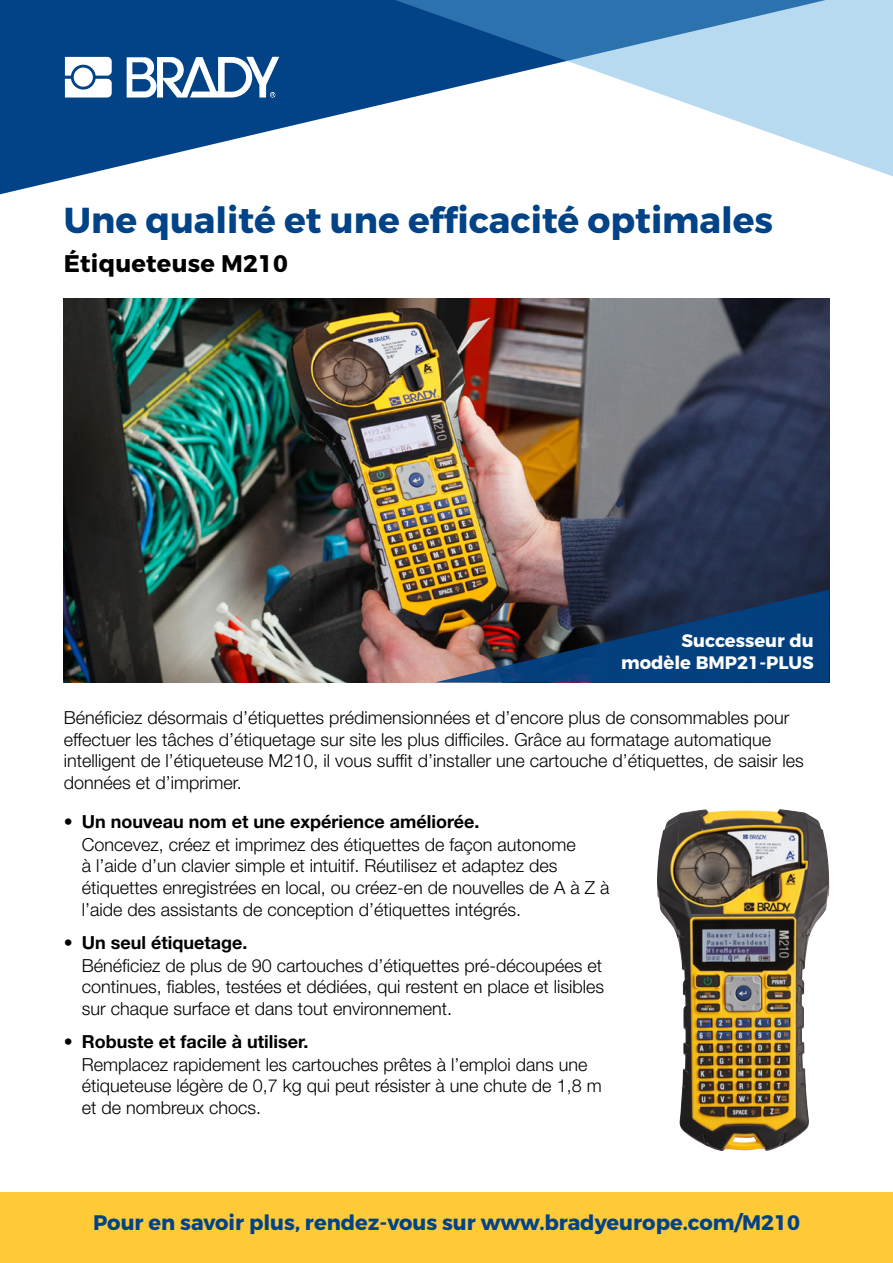
<style>
.page{position:relative;width:893px;height:1263px;background:#fff}
.page>*{position:absolute;margin:0;border:0;box-sizing:border-box;transform-origin:0 0}
.t1{font:700 36px "Montserrat";color:#014386}
.t2{font:700 24px "Montserrat";letter-spacing:.01em;color:#000}
.t3{font:700 21px "Montserrat";color:#014386}
.t4{font:300 18px/21.6px "Helvetica Neue LT Pro";color:#000}
.t5{font:700 18px "Helvetica Neue LT Pro";color:#000}
.t6{font:700 18px/21.6px "Montserrat";color:#fff;text-align:right}
</style>
<div class="page">
<svg style="left:0;top:0;width:359px;height:195px;fill:#014386"></svg>
<svg style="left:359px;top:0;width:534px;height:177px"></svg>
<div style="left:0;top:1192px;width:893px;height:71px;background:#ffca38"></div>
<svg style="left:65px;top:57px;width:47px;height:41px"></svg>
<svg style="left:127px;top:57px;width:152px;height:41px"></svg>
<img style="left:64px;top:298px;width:765px;height:384px">
<img style="left:657px;top:809px;width:172px;height:342px">
<img style="left:435px;top:590px;width:394px;height:92px">
<h1 class="t1" style="left:64px;top:198px;width:711px">Une qualité et une efficacité optimales</h1>
<h2 class="t2" style="left:64px;top:249px;width:226px">Étiqueteuse M210</h2>
<p class="t6" style="left:621px;top:631px;width:194px">Successeur du modèle BMP21-PLUS</p>
<p class="t4" style="left:64px;top:706px;width:742px">Bénéficiez désormais d’étiquettes prédimensionnées et d’encore plus de consommables pour effectuer les tâches d’étiquetage sur site les plus difficiles. Grâce au formatage automatique intelligent de l’étiqueteuse M210, il vous suffit d’installer une cartouche d’étiquettes, de saisir les données et d’imprimer.</p>
<p class="t5" style="left:64px;top:810px;width:417px">• Un nouveau nom et une expérience améliorée.</p>
<p class="t4" style="left:82px;top:833px;width:529px">Concevez, créez et imprimez des étiquettes de façon autonome<br>à l’aide d’un clavier simple et intuitif. Réutilisez et adaptez des étiquettes enregistrées en local, ou créez-en de nouvelles de A à Z à l’aide des assistants de conception d’étiquettes intégrés.</p>
<p class="t5" style="left:64px;top:931px;width:185px">• Un seul étiquetage.</p>
<p class="t4" style="left:82px;top:954px;width:524px;text-align:justify">Bénéficiez de plus de 90 cartouches d’étiquettes pré-découpées et continues, fiables, testées et dédiées, qui restent en place et lisibles sur chaque surface et dans tout environnement.</p>
<p class="t5" style="left:64px;top:1030px;width:246px">• Robuste et facile à utiliser.</p>
<p class="t4" style="left:82px;top:1053px;width:521px">Remplacez rapidement les cartouches prêtes à l’emploi dans une étiqueteuse légère de 0,7 kg qui peut résister à une chute de 1,8 m et de nombreux chocs.</p>
<p class="t3" style="left:93px;top:1209px;width:708px">Pour en savoir plus, rendez-vous sur www.bradyeurope.com/M210</p>
</div>
